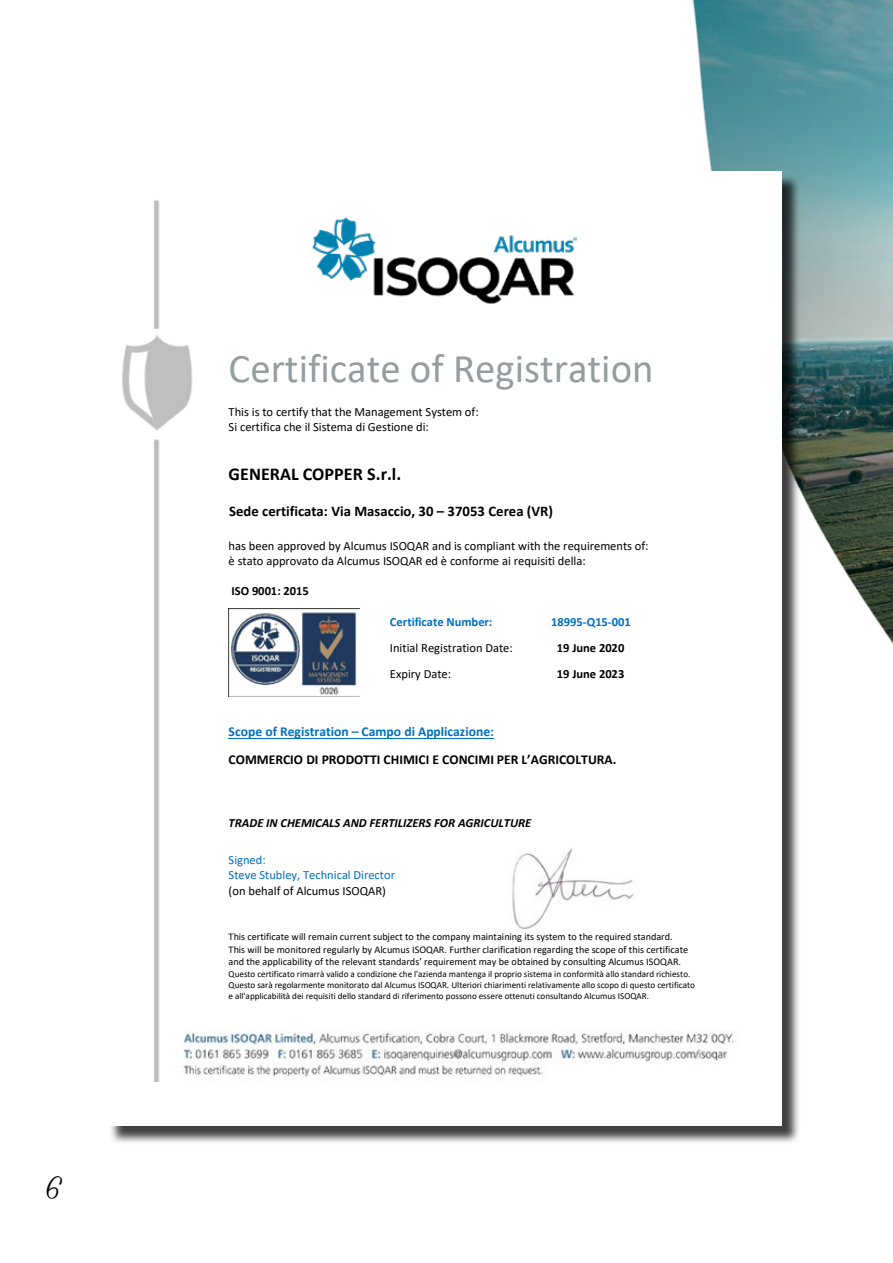
<style>
.page{position:relative;width:893px;height:1263px;background:#fff}
.page>*{position:absolute;margin:0;border:0;box-sizing:border-box;transform-origin:0 0}
.t1{font:40.8px "Calibri";color:#959da1}
.t2{font:27px "Ecosmith Script";color:#000}
.t3{font:700 18.15px "Calibri";color:#000}
.t4{font:700 14.7px "Calibri";color:#000}
.t5{font:700 13.65px "Calibri";color:#000}
.t6{font:700 13.65px "Calibri";color:#0070c0}
.t7{font:12.45px/15.3px "Calibri";color:#000}
.t8{font:italic 700 12.45px "Calibri";color:#000}
.t9{font:12.45px/15.3px "Calibri";color:#0070c0}
.t10{font:700 12.45px "Calibri";letter-spacing:-.005em;color:#000}
.t11{font:700 12.45px "Calibri";color:#0070c0}
.t12{font:10.2px/12.5px "Calibri";color:#000}
.t13{font:9.15px/11.1px "Calibri";letter-spacing:-.005em;color:#000}
</style>
<div class="page">
<img style="left:692px;top:0;width:201px;height:644px">
<div style="left:109px;top:174px;width:692px;height:971px;background:#000;opacity:.75"></div>
<div style="left:107px;top:172px;width:675px;height:954px;background:#fff"></div>
<img style="left:122px;top:200px;width:71px;height:882px">
<img style="left:167px;top:1012px;width:567px;height:70px">
<img style="left:312px;top:217px;width:265px;height:87px">
<img style="left:229px;top:608px;width:130px;height:89px">
<hr style="left:229px;top:738px;width:265px;height:1px;background:#0070c0">
<img style="left:512px;top:848px;width:122px;height:82px">
<h2 class="t2" style="left:48px;top:1165px;width:15px">6</h2>
<h1 class="t1" style="left:229px;top:340px;width:426px">Certificate of Registration</h1>
<h3 class="t7" style="left:229px;top:404px;width:252px">This is to certify that the Management System of:<br>Si certifica che il Sistema di Gestione di:</h3>
<h3 class="t3" style="left:229px;top:461px;width:186px">GENERAL COPPER S.r.l.s.</h3>
<h3 class="t4" style="left:229px;top:501px;width:325px">Sede certificata: Via Masaccio, 30 – 37053 Cerea (VR)</h3>
<h3 class="t7" style="left:229px;top:538px;width:421px">has been approved by Alcumus ISOQAR and is compliant with the requirements of: è stato approvato da Alcumus ISOQAR ed è conforme ai requisiti della:</h3>
<h3 class="t10" style="left:231px;top:582px;width:79px">ISO 9001: 2015</h3>
<h3 class="t11" style="left:390px;top:613px;width:104px">Certificate Number:</h3>
<h3 class="t11" style="left:551px;top:613px;width:81px">18995-Q15-001</h3>
<h3 class="t7" style="left:390px;top:640px;width:124px">Initial Registration Date:</h3>
<h3 class="t10" style="left:557px;top:639px;width:69px">19 June 2020</h3>
<h3 class="t7" style="left:390px;top:666px;width:63px">Expiry Date:</h3>
<h3 class="t10" style="left:557px;top:665px;width:69px">19 June 2023</h3>
<h3 class="t6" style="left:229px;top:722px;width:267px">Scope of Registration – Campo di Applicazione:</h3>
<h3 class="t5" style="left:229px;top:750px;width:389px">COMMERCIO DI PRODOTTI CHIMICI E CONCIMI PER L’AGRICOLTURA.</h3>
<h3 class="t8" style="left:229px;top:814px;width:304px">TRADE IN CHEMICALS AND FERTILIZERS FOR AGRICULTURE</h3>
<h3 class="t9" style="left:229px;top:852px;width:168px">Signed:<br>Steve Stubley, Technical Director</h3>
<h3 class="t7" style="left:229px;top:882px;width:159px">(on behalf of Alcumus ISOQAR)</h3>
<p class="t12" style="left:229px;top:930px;width:461px">This certificate will remain current subject to the company maintaining its system to the required standard.<br>This will be monitored regularly by Alcumus ISOQAR. Further clarification regarding the scope of this certificate and the applicability of the relevant standards’ requirement may be obtained by consulting Alcumus ISOQAR.</p>
<p class="t13" style="left:229px;top:968px;width:468px">Questo certificato rimarrà valido a condizione che l'azienda mantenga il proprio sistema in conformità allo standard richiesto.<br>Questo sarà regolarmente monitorato dal Alcumus ISOQAR. Ulteriori chiarimenti relativamente allo scopo di questo certificato e all'applicabilità dei requisiti dello standard di riferimento possono essere ottenuti consultando Alcumus ISOQAR.</p>
</div>
